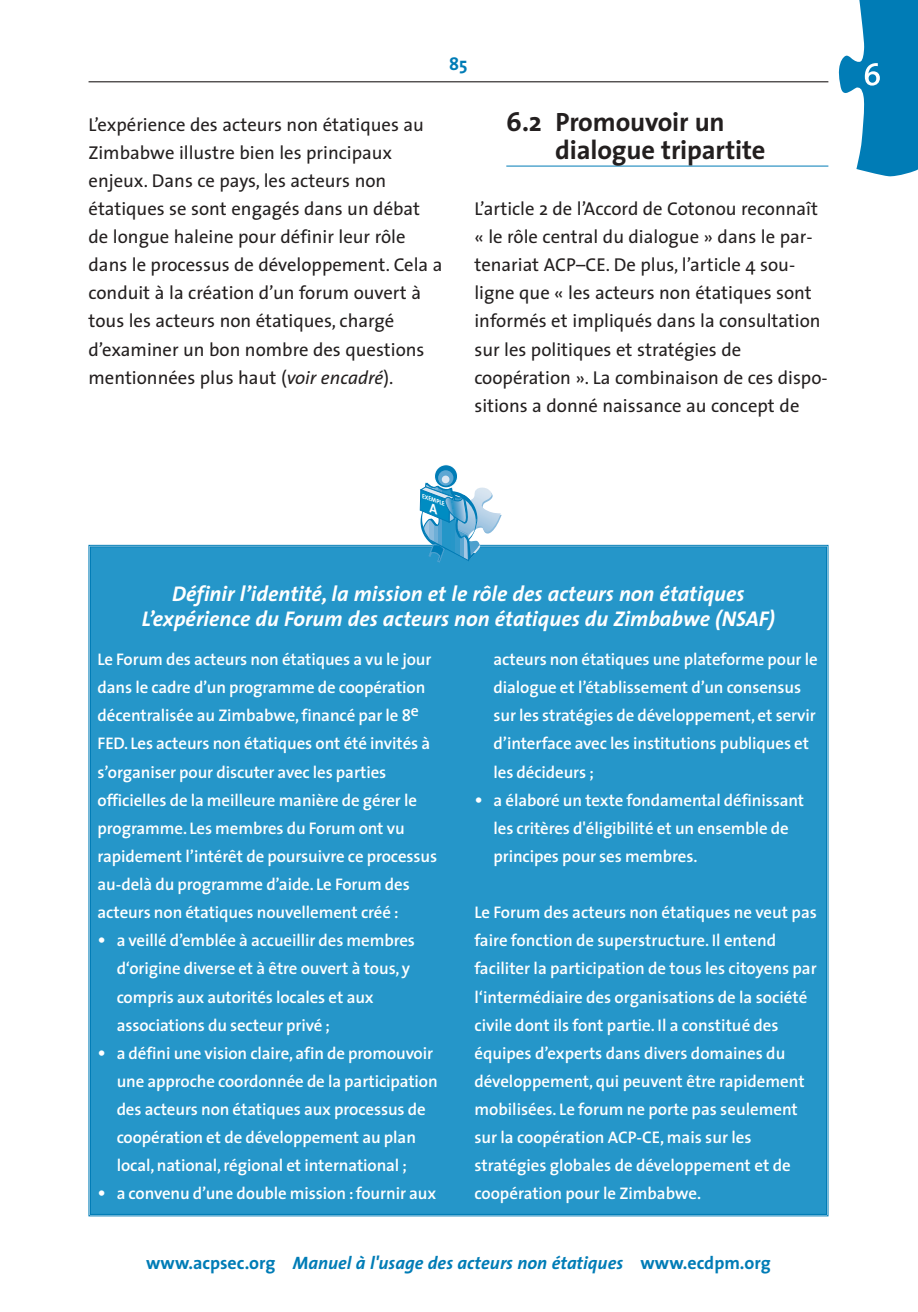
<style>
.page{position:relative;width:918px;height:1312px;background:#fff}
.page>*{position:absolute;margin:0;border:0;box-sizing:border-box;transform-origin:0 0}
.t1{font:700 26.55px/28.1px "The Sans";letter-spacing:-.005em;color:#231f1f}
.t2{font:italic 700 21.38px/25.7px "The Sans";color:#fff;text-align:center}
.t3{font:18.68px/28.1px "The Sans";color:#231f1f}
.t4{font:italic 700 18px "The Sans";color:#007cb6}
.t5{font:700 18px "The Sans";color:#007cb6}
.t6{font:600 16.88px/28.1px "The Sans";letter-spacing:-.005em;color:#fff}
.t7{font:italic 6.08px "The Sans Bold Caps";color:#fff}
.s1{font-style:italic}
.s2{font-size:27px}
.s3{font-size:20.25px}
.s4{font-style:normal}
</style>
<div class="page">
<svg style="left:838px;top:0;width:80px;height:177px"></svg>
<hr style="left:89px;top:81px;width:739px;height:1px;background:#231f1f">
<div style="left:88px;top:544px;width:741px;height:672px;background:#2596c9"></div>
<svg style="left:435px;top:465px;width:23px;height:23px"></svg>
<div style="left:438px;top:470px;width:15px;height:16px;background:#5ea7d3;border-radius:50%"></div>
<div style="left:442px;top:475px;width:7px;height:8px;background:#dbe7f2;border-radius:50%"></div>
<div style="left:434px;top:464px;width:24px;height:24px;border:1px solid #fff;border-radius:50%"></div>
<hr style="left:506px;top:166px;width:322px;height:1px;background:#007cb6">
<svg style="left:419px;top:483px;width:83px;height:79px"></svg>
<p class="t5" style="left:449px;top:57px;width:20px">85</p>
<p class="t3" style="left:89px;top:112px;width:355px">L’expérience des acteurs non étatiques au Zimbabwe illustre bien les principaux enjeux. Dans ce pays, les acteurs non étatiques se sont engagés dans un débat de longue haleine pour définir leur rôle dans le processus de développement. Cela a conduit à la création d’un forum ouvert à tous les acteurs non étatiques, chargé d’examiner un bon nombre des questions mentionnées plus haut (<span class="s1">voir encadré</span>).</p>
<h1 class="t1" style="left:555px;top:110px;width:212px;text-indent:-49px"><span class="s2">6.2</span> Promouvoir un dialogue tripartite</h1>
<p class="t3" style="left:474px;top:196px;width:355px">L’article 2 de l’Accord de Cotonou reconnaît « le rôle central du dialogue » dans le par&shy;tenariat ACP–CE. De plus, l’article 4 sou&shy;ligne que « les acteurs non étatiques sont informés et impliqués dans la consultation sur les politiques et stratégies de coopération ». La combinaison de ces dispo&shy;sitions a donné naissance au concept de</p>
<p class="t7" style="left:424px;top:492px;width:25px;rotate:19deg">EXEMPLE</p>
<p class="t2" style="left:142px;top:583px;width:635px">Définir l’identité, la mission et le rôle des acteurs non étatiques<br>L’expérience du Forum des acteurs non étatiques du Zimbabwe (NSAF)</p>
<p class="t6" style="left:98px;top:647px;width:341px">Le Forum des acteurs non étatiques a vu le jour dans le cadre d’un programme de coopération décentralisée au Zimbabwe, financé par le 8<sup>e </sup>FED. Les acteurs non étatiques ont été invités à s’organiser pour discuter avec les parties officielles de la meilleure manière de gérer le programme. Les membres du Forum ont vu rapidement l’intérêt de poursuivre ce processus au-delà du programme d’aide. Le Forum des acteurs non étatiques nouvellement créé :</p>
<p class="t6" style="left:117px;top:928px;width:300px;text-indent:-19px"><span class="s3">•</span> a veillé d’emblée à accueillir des membres d‘origine diverse et à être ouvert à tous, y compris aux autorités locales et aux associations du secteur privé ;</p>
<p class="t6" style="left:117px;top:1041px;width:323px;text-indent:-19px"><span class="s3">•</span> a défini une vision claire, afin de promouvoir une approche coordonnée de la participation des acteurs non étatiques aux processus de coopération et de développement au plan local, national, régional et international ;</p>
<p class="t6" style="left:98px;top:1181px;width:340px"><span class="s3">•</span> a convenu d’une double mission : fournir aux</p>
<p class="t6" style="left:494px;top:647px;width:326px">acteurs non étatiques une plateforme pour le dialogue et l’établissement d’un consensus sur les stratégies de développement, et servir d’interface avec les institutions publiques et les décideurs ;</p>
<p class="t6" style="left:494px;top:787px;width:312px;text-indent:-19px"><span class="s3">•</span> a élaboré un texte fondamental définissant les critères d'éligibilité et un ensemble de principes pour ses membres.</p>
<p class="t6" style="left:474px;top:900px;width:344px">Le Forum des acteurs non étatiques ne veut pas faire fonction de superstructure. Il entend faciliter la participation de tous les citoyens par l‘intermédiaire des organisations de la société civile dont ils font partie. Il a constitué des équipes d’experts dans divers domaines du développement, qui peuvent être rapidement mobilisées. Le forum ne porte pas seulement sur la coopération ACP-CE, mais sur les stratégies globales de développement et de coopération pour le Zimbabwe.</p>
<p class="t4" style="left:146px;top:1256px;width:626px"><span class="s4">www.acpsec.org</span> Manuel à l'usage des acteurs non étatiques <span class="s4">www.ecdpm.org</span></p>
</div>
